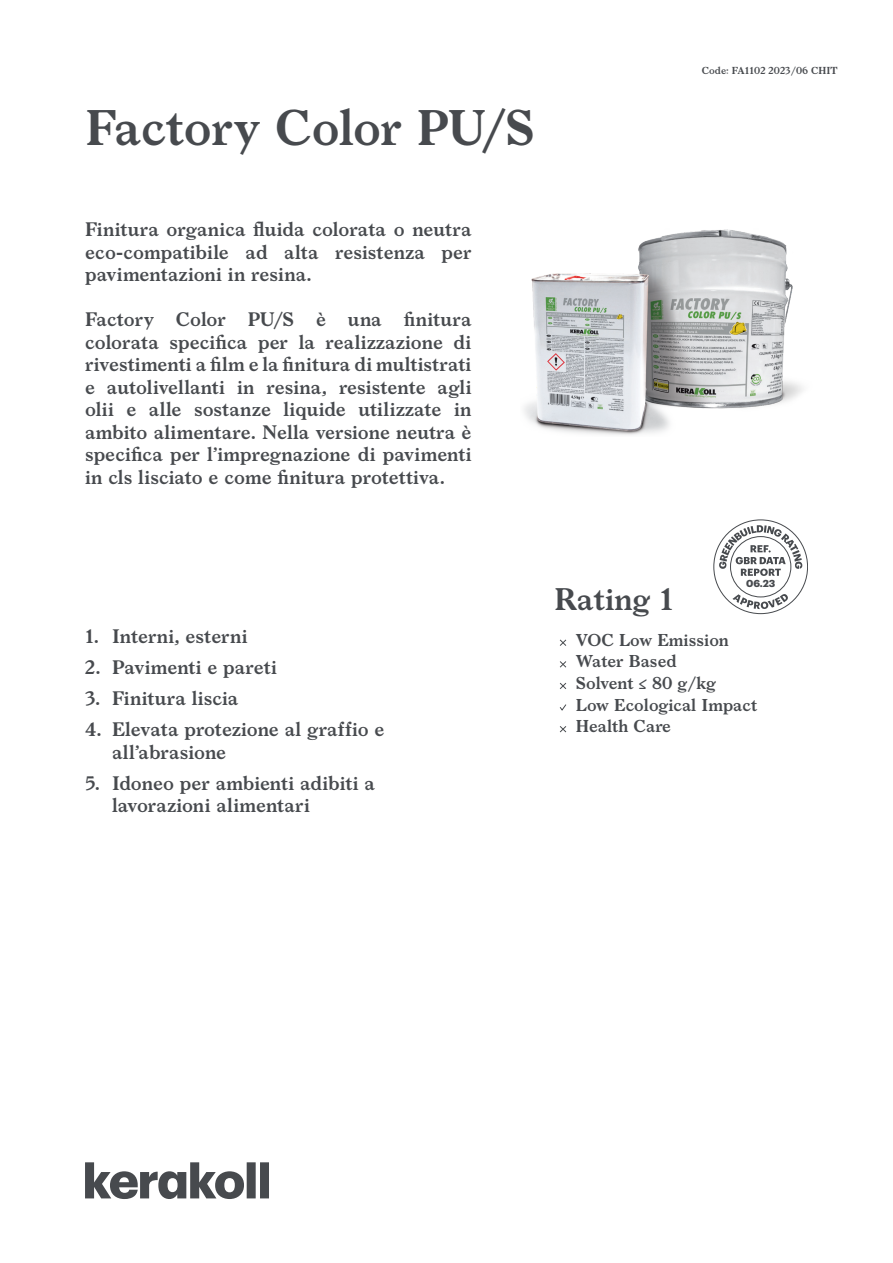
<style>
.page{position:relative;width:893px;height:1263px;background:#fff}
.page>*{position:absolute;margin:0;border:0;box-sizing:border-box;transform-origin:0 0}
.notag_cover_nome_pr{font:600 48px "Larish Neue";letter-spacing:-.01em;color:#474a4e}
.cover_eco{font:600 30px "Larish Neue";color:#474a4e}
.cover_descrizione_pr{font:600 18.75px/22.5px "Larish Neue";color:#474a4e;text-align:justify}
.notag_cover_voci_ra{font:600 16.5px "Larish Neue";color:#474a4e}
.cover_datareport{font:700 10.05px "Graphik";color:#474a4e}
.t1{font:600 9.75px "Larish Neue";color:#474a4e}
</style>
<div class="page">
<svg style="left:713px;top:519px;width:95px;height:95px"></svg>
<svg style="left:85px;top:1162px;width:184px;height:37px"></svg>
<svg style="left:559px;top:639px;width:8px;height:7px"></svg>
<svg style="left:559px;top:661px;width:8px;height:7px"></svg>
<svg style="left:559px;top:682px;width:8px;height:7px"></svg>
<svg style="left:559px;top:704px;width:8px;height:7px"></svg>
<svg style="left:559px;top:726px;width:8px;height:7px"></svg>
<img style="left:524px;top:229px;width:279px;height:206px">
<p class="notag_cover_nome_pr" style="left:85px;top:91px;width:451px">Factory Color PU/S</p>
<p class="cover_descrizione_pr" style="left:85px;top:217px;width:388px">Finitura organica fluida colorata o neutra eco-compatibile ad alta resistenza per pavimentazioni in resina.</p>
<p class="cover_descrizione_pr" style="left:85px;top:307px;width:388px">Factory Color PU/S è una finitura colorata specifica per la realizzazione di rivestimenti a film e la finitura di multistrati e autolivellanti in resina, resistente agli olii e alle sostanze liquide utilizzate in ambito alimentare. Nella versione neutra è specifica per l’impregnazione di pavimenti in cls lisciato e come finitura protettiva.</p>
<p class="t1" style="left:702px;top:63px;width:137px">Code: FA1102 2023/06 CHIT</p>
<p class="cover_descrizione_pr" style="left:85px;top:624px;width:164px">1. Interni, esterni</p>
<p class="cover_descrizione_pr" style="left:85px;top:655px;width:193px">2. Pavimenti e pareti</p>
<p class="cover_descrizione_pr" style="left:85px;top:686px;width:155px">3. Finitura liscia</p>
<p class="cover_descrizione_pr" style="left:112px;top:717px;width:274px;text-indent:-27px">4. Elevata protezione al graffio e all’abrasione</p>
<p class="cover_descrizione_pr" style="left:112px;top:770px;width:264px;text-indent:-27px">5. Idoneo per ambienti adibiti a lavorazioni alimentari</p>
<p class="cover_datareport" style="left:746px;top:575px;width:31px">06.23</p>
<p class="cover_eco" style="left:554px;top:576px;width:121px">Rating 1</p>
<p class="notag_cover_voci_ra" style="left:576px;top:627px;width:155px">VOC Low Emission</p>
<p class="notag_cover_voci_ra" style="left:576px;top:649px;width:102px">Water Based</p>
<p class="notag_cover_voci_ra" style="left:576px;top:670px;width:142px">Solvent ≤ 80 g/kg</p>
<p class="notag_cover_voci_ra" style="left:576px;top:692px;width:183px">Low Ecological Impact</p>
<p class="notag_cover_voci_ra" style="left:576px;top:713px;width:97px">Health Care</p>
</div>
